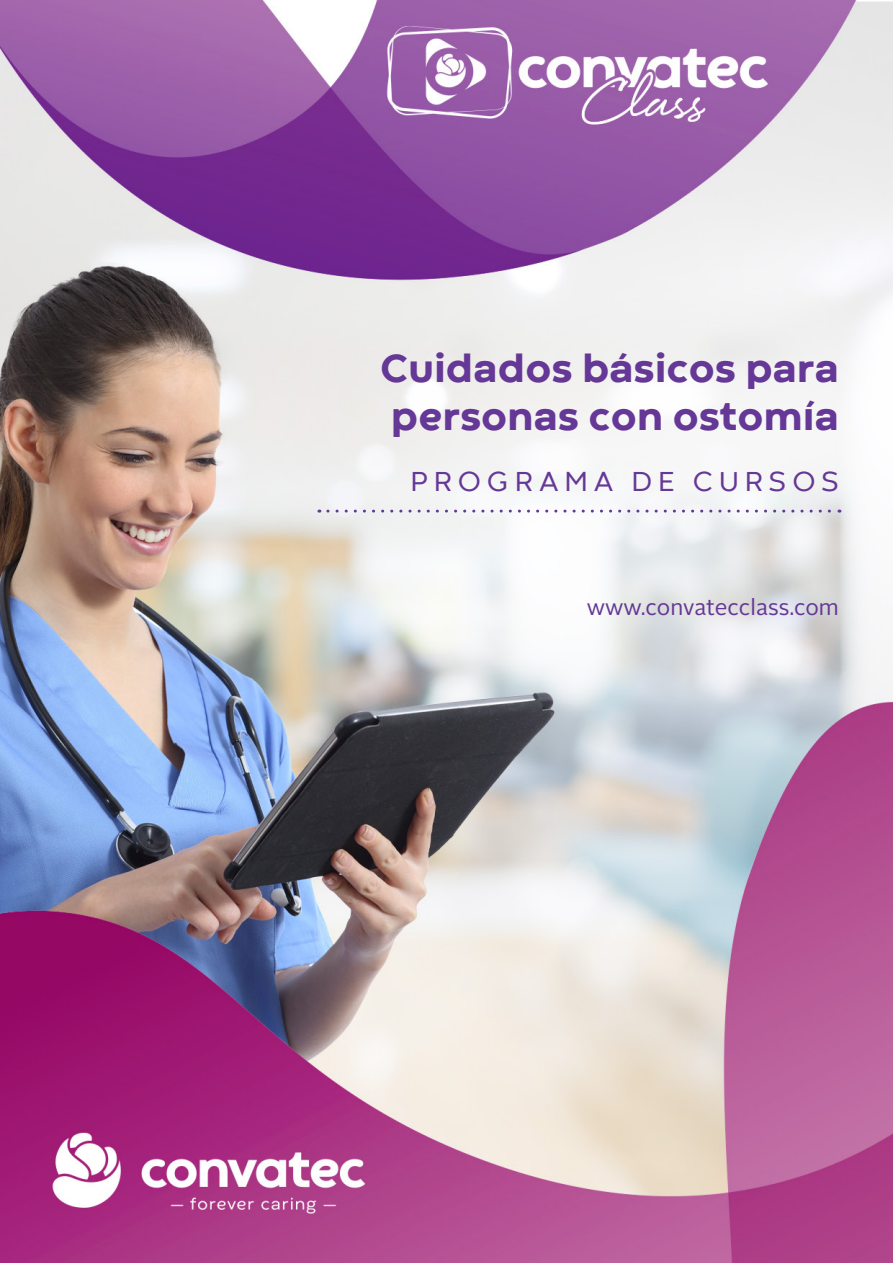
<style>
.page{position:relative;width:893px;height:1263px;background:#fff}
.page>*{position:absolute;margin:0;border:0;box-sizing:border-box;transform-origin:0 0}
.t1{font:800 40.5px/48.6px "Codec Warm";color:#653796}
.t2{font:28.5px "Codec Warm";letter-spacing:.21em;color:#653796}
.t3{font:22.5px "Alright Sans";color:#653796}
</style>
<div class="page">
<img style="left:0;top:0;width:893px;height:1263px">
<svg style="left:328px;top:510px;width:512px;height:3px"></svg>
<p class="t1" style="left:380px;top:347px;width:460px">Cuidados básicos para personas con ostomía</p>
<p class="t2" style="left:410px;top:465px;width:430px">PROGRAMA DE CURSOS</p>
<p class="t3" style="left:587px;top:592px;width:254px">www.convatecclass.com</p>
</div>
